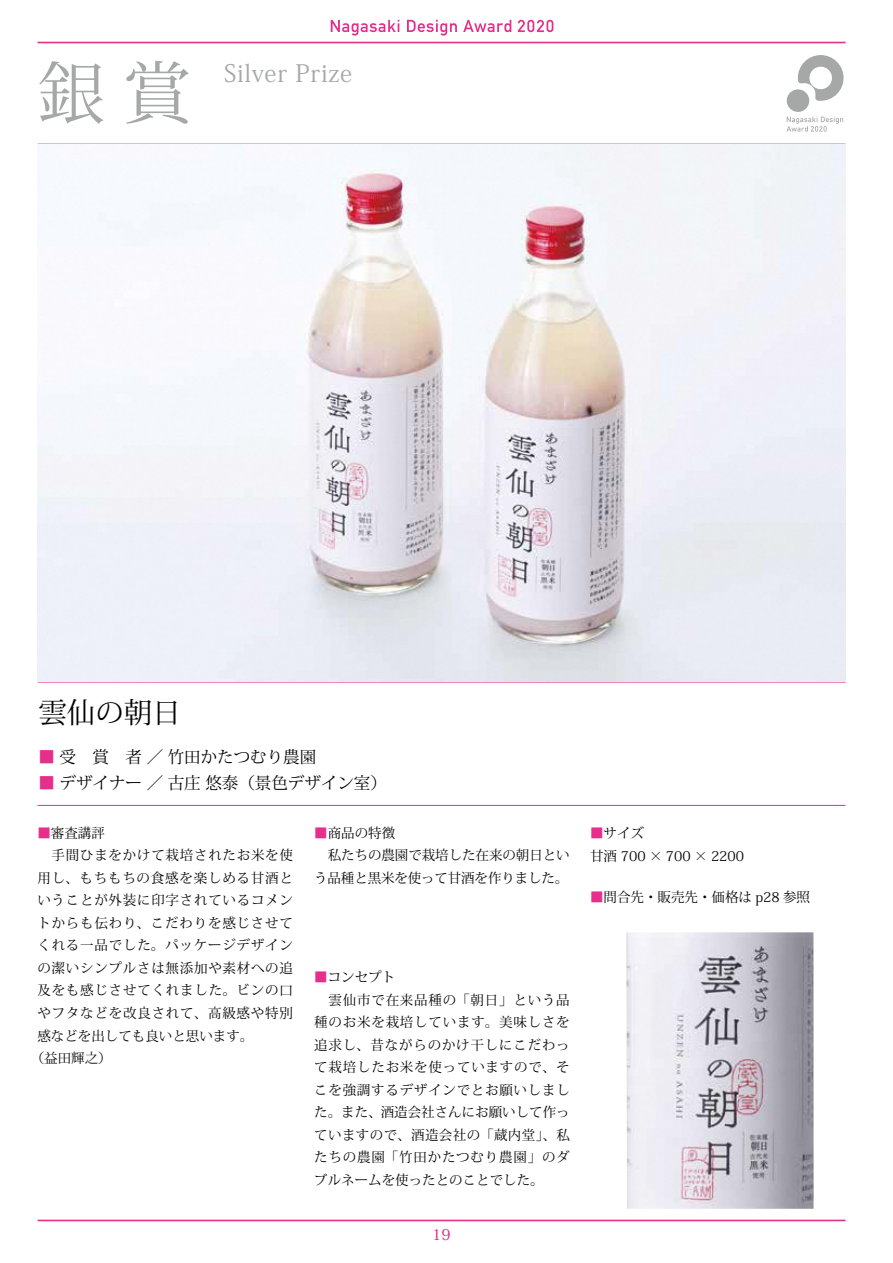
<style>
.page{position:relative;width:893px;height:1263px;background:#fff}
.page>*{position:absolute;margin:0;border:0;box-sizing:border-box;transform-origin:0 0}
.t1{font:67.5px "Koz Min Pro";color:#a6a7a7}
.t2{font:28.5px "Koz Min Pr 6 N";color:#000}
.t3{font:24px "Koz Min Pro";letter-spacing:.03em;color:#a6a7a7}
.t4{font:16.5px "Koz Min Pr 6 N";color:#000}
.t5{font:500 15px "Koz Min Pro";color:#e62e8b}
.t6{font:13.5px/22.5px "Koz Min Pr 6 N";letter-spacing:.055em;color:#000}
.t7{font:13.5px/22.5px "Koz Min Pr 6 N";color:#000}
.t8{font:13.5px/22.5px "Koz Min Pr 6 N";letter-spacing:-.005em;color:#000}
.s1{color:#e62e8b}
</style>
<div class="page">
<hr style="left:38px;top:682px;width:807px;height:1px;background:#e62e8b">
<hr style="left:38px;top:144px;width:807px;height:1px;background:#e62e8b">
<hr style="left:38px;top:805px;width:807px;height:1px;background:#e62e8b">
<hr style="left:38px;top:1220px;width:807px;height:1px;background:#e62e8b">
<hr style="left:38px;top:42px;width:807px;height:1px;background:#e62e8b">
<div style="left:787px;top:89px;width:22px;height:23px;background:#a6a7a7;border-radius:50%"></div>
<svg style="left:798px;top:55px;width:45px;height:46px"></svg>
<svg style="left:786px;top:117px;width:57px;height:15px"></svg>
<svg style="left:331px;top:20px;width:68px;height:16px"></svg>
<svg style="left:407px;top:20px;width:50px;height:16px"></svg>
<svg style="left:463px;top:20px;width:48px;height:12px"></svg>
<svg style="left:518px;top:20px;width:35px;height:12px"></svg>
<img style="left:38px;top:145px;width:808px;height:537px">
<img style="left:626px;top:932px;width:188px;height:277px">
<h1 class="t1" style="left:37px;top:46px;width:155px">銀 賞</h1>
<h3 class="t3" style="left:224px;top:56px;width:130px">Silver Prize</h3>
<h2 class="t2" style="left:38px;top:696px;width:144px">雲仙の朝日</h2>
<p class="t4" style="left:38px;top:748px;width:279px"><span class="s1">■</span> 受　賞　者 ／ 竹田かたつむり農園</p>
<p class="t4" style="left:38px;top:773px;width:350px"><span class="s1">■</span> デザイナー ／ 古庄 悠泰（景色デザイン室）</p>
<p class="t6" style="left:37px;top:822px;width:69px"><span class="s1">■</span>審査講評</p>
<p class="t6" style="left:37px;top:844px;width:257px">　手間ひまをかけて栽培されたお米を使</p>
<p class="t6" style="left:37px;top:867px;width:257px">用し、もちもちの食感を楽しめる甘酒と</p>
<p class="t6" style="left:37px;top:889px;width:257px">いうことが外装に印字されているコメン</p>
<p class="t6" style="left:37px;top:912px;width:257px">トからも伝わり、こだわりを感じさせて</p>
<p class="t6" style="left:37px;top:934px;width:257px">くれる一品でした。パッケージデザイン</p>
<p class="t6" style="left:37px;top:957px;width:257px">の潔いシンプルさは無添加や素材への追</p>
<p class="t6" style="left:37px;top:979px;width:257px">及をも感じさせてくれました。ビンの口</p>
<p class="t6" style="left:37px;top:1002px;width:257px">やフタなどを改良されて、高級感や特別</p>
<p class="t7" style="left:37px;top:1024px;width:217px">感などを出しても良いと思います。</p>
<p class="t6" style="left:31px;top:1047px;width:82px">（益田輝之）</p>
<p class="t8" style="left:314px;top:822px;width:257px"><span class="s1">■</span>商品の特徴<br>　私たちの農園で栽培した在来の朝日という品種と黒米を使って甘酒を作りました。</p>
<p class="t6" style="left:314px;top:966px;width:257px"><span class="s1">■</span>コンセプト<br>　雲仙市で在来品種の「朝日」という品種のお米を栽培しています。美味しさを追求し、昔ながらのかけ干しにこだわって栽培したお米を使っていますので、そこを強調するデザインでとお願いしました。また、酒造会社さんにお願いして作っていますので、酒造会社の「蔵内堂」、私たちの農園「竹田かたつむり農園」のダブルネームを使ったとのことでした。</p>
<p class="t5" style="left:432px;top:1224px;width:20px">19</p>
<p class="t7" style="left:590px;top:822px;width:156px"><span class="s1">■</span>サイズ<br>甘酒 700 × 700 × 2200</p>
<p class="t7" style="left:590px;top:886px;width:222px"><span class="s1">■</span>問合先・販売先・価格は p28 参照</p>
</div>
